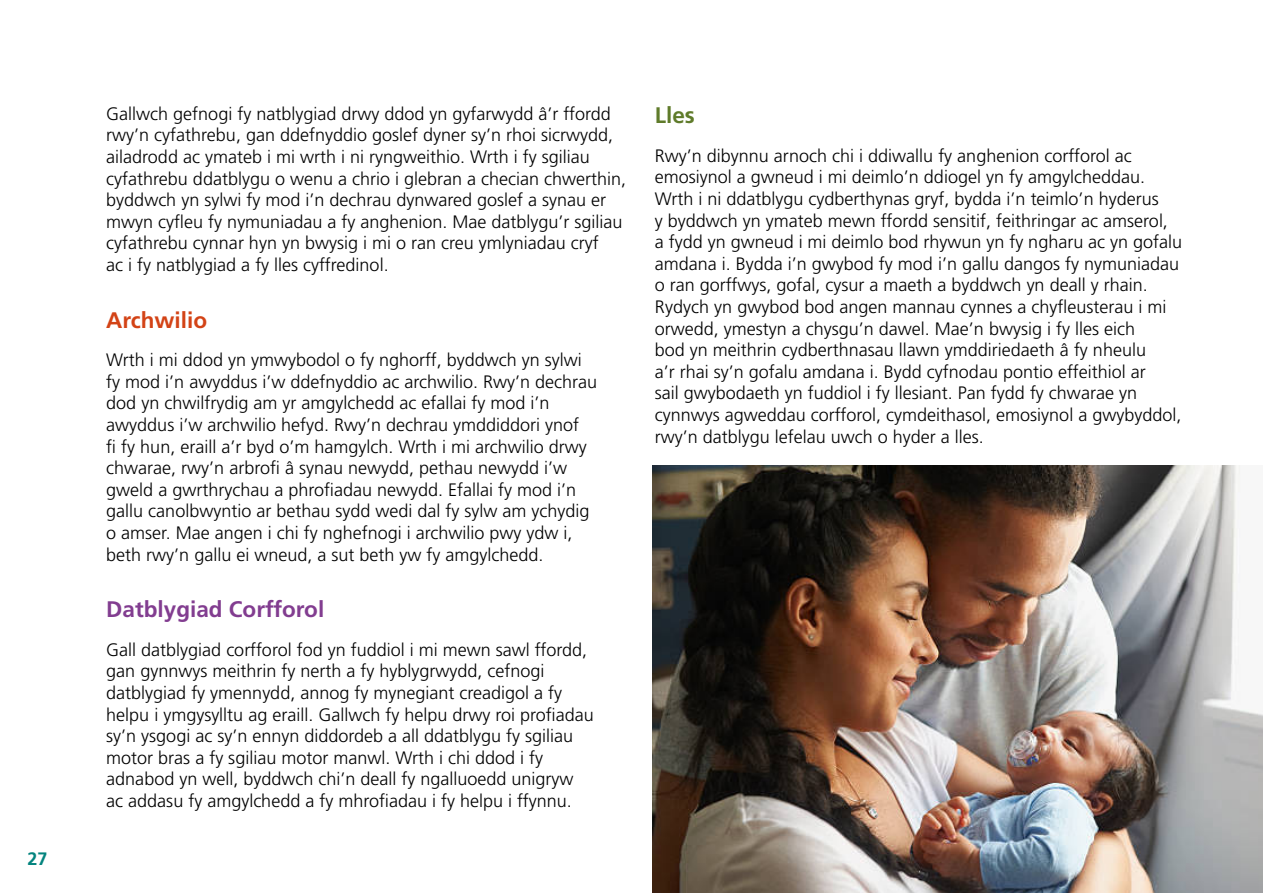
<style>
.page{position:relative;width:1263px;height:893px;background:#fff}
.page>*{position:absolute;margin:0;border:0;box-sizing:border-box;transform-origin:0 0}
.Physical_Dev_header{font:700 22.5px "Frutiger LT Std";color:#823d90}
.Exploration_header{font:700 22.5px "Frutiger LT Std";color:#d34316}
.Well-being_header{font:700 22.5px "Frutiger LT Std";color:#5f7b2a}
.P_-_Body_Text{font:300 18px/21.6px "Frutiger LT Std";color:#000}
.t1{font:700 18px "Frutiger LT Std";color:#04847e}
</style>
<div class="page">
<img style="left:653px;top:465px;width:610px;height:428px">
<p class="t1" style="left:28px;top:848px;width:22px">27</p>
<p class="P_-_Body_Text" style="left:106px;top:103px;width:521px">Gallwch gefnogi fy natblygiad drwy ddod yn gyfarwydd â’r ffordd rwy’n cyfathrebu, gan ddefnyddio goslef dyner sy’n rhoi sicrwydd, ailadrodd ac ymateb i mi wrth i ni ryngweithio. Wrth i fy sgiliau cyfathrebu ddatblygu o wenu a chrio i glebran a checian chwerthin, byddwch yn sylwi fy mod i’n dechrau dynwared goslef a synau er mwyn cyfleu fy nymuniadau a fy anghenion. Mae datblygu’r sgiliau cyfathrebu cynnar hyn yn bwysig i mi o ran creu ymlyniadau cryf<br>ac i fy natblygiad a fy lles cyffredinol.</p>
<p class="Exploration_header" style="left:106px;top:306px;width:102px">Archwilio</p>
<p class="P_-_Body_Text" style="left:106px;top:349px;width:492px">Wrth i mi ddod yn ymwybodol o fy nghorff, byddwch yn sylwi fy mod i’n awyddus i’w ddefnyddio ac archwilio. Rwy’n dechrau dod yn chwilfrydig am yr amgylchedd ac efallai fy mod i’n awyddus i’w archwilio hefyd. Rwy’n dechrau ymddiddori ynof<br>fi fy hun, eraill a’r byd o’m hamgylch. Wrth i mi archwilio drwy chwarae, rwy’n arbrofi â synau newydd, pethau newydd i’w gweld a gwrthrychau a phrofiadau newydd. Efallai fy mod i’n gallu canolbwyntio ar bethau sydd wedi dal fy sylw am ychydig o amser. Mae angen i chi fy nghefnogi i archwilio pwy ydw i, beth rwy’n gallu ei wneud, a sut beth yw fy amgylchedd.</p>
<p class="Physical_Dev_header" style="left:106px;top:596px;width:219px">Datblygiad Corfforol</p>
<p class="P_-_Body_Text" style="left:106px;top:639px;width:489px">Gall datblygiad corfforol fod yn fuddiol i mi mewn sawl ffordd, gan gynnwys meithrin fy nerth a fy hyblygrwydd, cefnogi datblygiad fy ymennydd, annog fy mynegiant creadigol a fy helpu i ymgysylltu ag eraill. Gallwch fy helpu drwy roi profiadau sy’n ysgogi ac sy’n ennyn diddordeb a all ddatblygu fy sgiliau motor bras a fy sgiliau motor manwl. Wrth i chi ddod i fy adnabod yn well, byddwch chi’n deall fy ngalluoedd unigryw ac addasu fy amgylchedd a fy mhrofiadau i fy helpu i ffynnu.</p>
<p class="Well-being_header" style="left:655px;top:102px;width:42px">Lles</p>
<p class="P_-_Body_Text" style="left:655px;top:145px;width:529px">Rwy’n dibynnu arnoch chi i ddiwallu fy anghenion corfforol ac emosiynol a gwneud i mi deimlo’n ddiogel yn fy amgylcheddau.<br>Wrth i ni ddatblygu cydberthynas gryf, bydda i’n teimlo’n hyderus<br>y byddwch yn ymateb mewn ffordd sensitif, feithringar ac amserol,<br>a fydd yn gwneud i mi deimlo bod rhywun yn fy ngharu ac yn gofalu amdana i. Bydda i’n gwybod fy mod i’n gallu dangos fy nymuniadau o ran gorffwys, gofal, cysur a maeth a byddwch yn deall y rhain.<br>Rydych yn gwybod bod angen mannau cynnes a chyfleusterau i mi orwedd, ymestyn a chysgu’n dawel. Mae’n bwysig i fy lles eich<br>bod yn meithrin cydberthnasau llawn ymddiriedaeth â fy nheulu<br>a’r rhai sy’n gofalu amdana i. Bydd cyfnodau pontio effeithiol ar<br>sail gwybodaeth yn fuddiol i fy llesiant. Pan fydd fy chwarae yn cynnwys agweddau corfforol, cymdeithasol, emosiynol a gwybyddol, rwy’n datblygu lefelau uwch o hyder a lles.</p>
</div>
